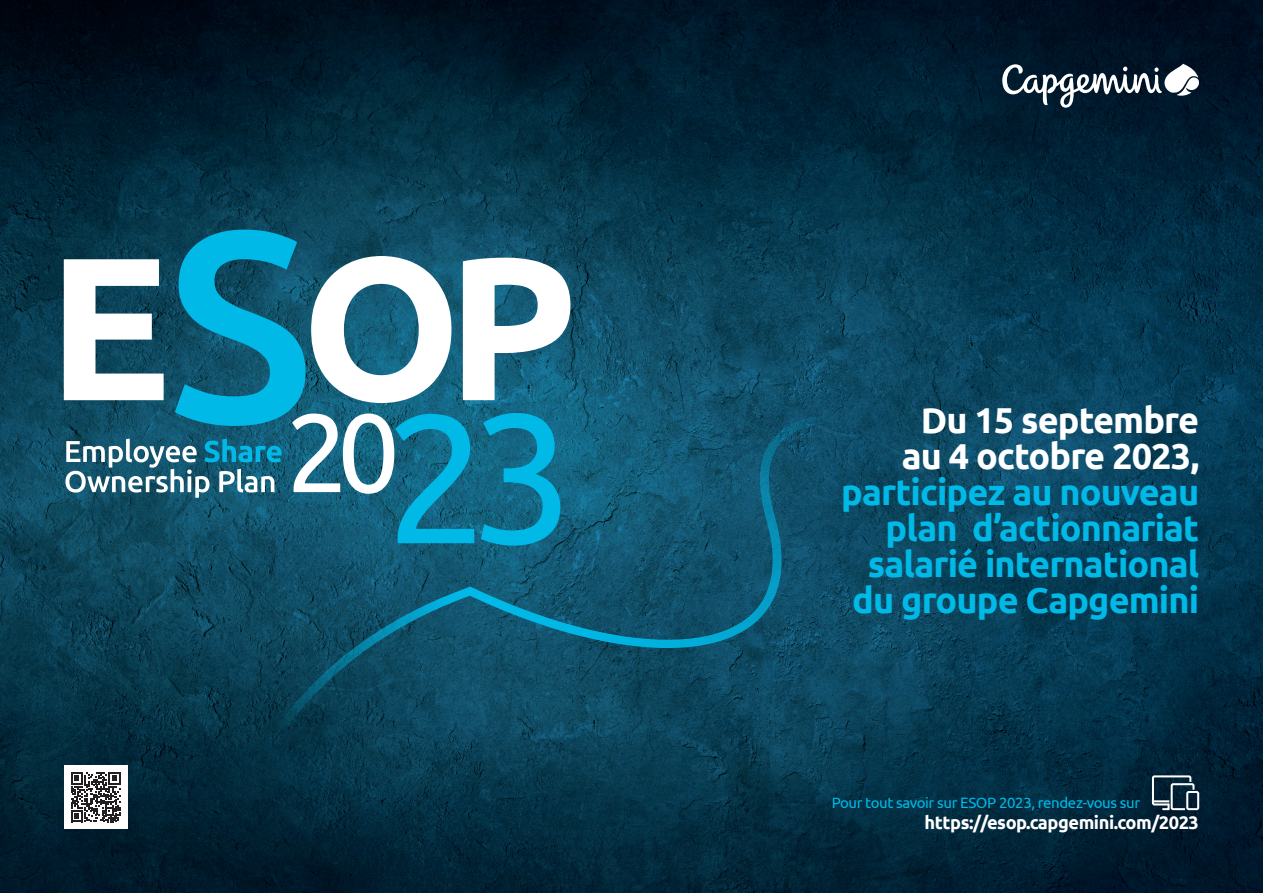
<style>
.page{position:relative;width:1263px;height:893px;background:#fff}
.page>*{position:absolute;margin:0;border:0;box-sizing:border-box;transform-origin:0 0}
.t1{font:700 36px/36px "Ubuntu";letter-spacing:-.025em;color:#00b9e7;text-align:right}
.t2{font:700 36px/36px "Ubuntu";letter-spacing:-.025em;color:#fff;text-align:center}
.t3{font:700 18.15px "Ubuntu";letter-spacing:-.025em;color:#fff}
.t4{font:15px "Ubuntu";letter-spacing:-.025em;color:#00b9e7}
</style>
<div class="page">
<img style="left:0;top:0;width:1263px;height:893px">
<svg style="left:64px;top:230px;width:506px;height:316px"></svg>
<svg style="left:242px;top:415px;width:595px;height:373px;background:#125771"></svg>
<svg style="left:1151px;top:774px;width:49px;height:37px;background:#415766"></svg>
<div style="left:64px;top:765px;width:64px;height:64px;background:#fff"></div>
<svg style="left:71px;top:772px;width:50px;height:50px"></svg>
<svg style="left:1002px;top:64px;width:197px;height:44px"></svg>
<p class="t2" style="left:902px;top:402px;width:299px">Du 15 septembre au 4 octobre 2023,</p>
<p class="t1" style="left:841px;top:474px;width:359px">participez au nouveau plan d’actionnariat salarié international du groupe Capgemini</p>
<p class="t4" style="left:832px;top:794px;width:310px">Pour tout savoir sur ESOP 2023, rendez-vous sur</p>
<p class="t3" style="left:925px;top:812px;width:276px">https://esop.capgemini.com/2023</p>
</div>
